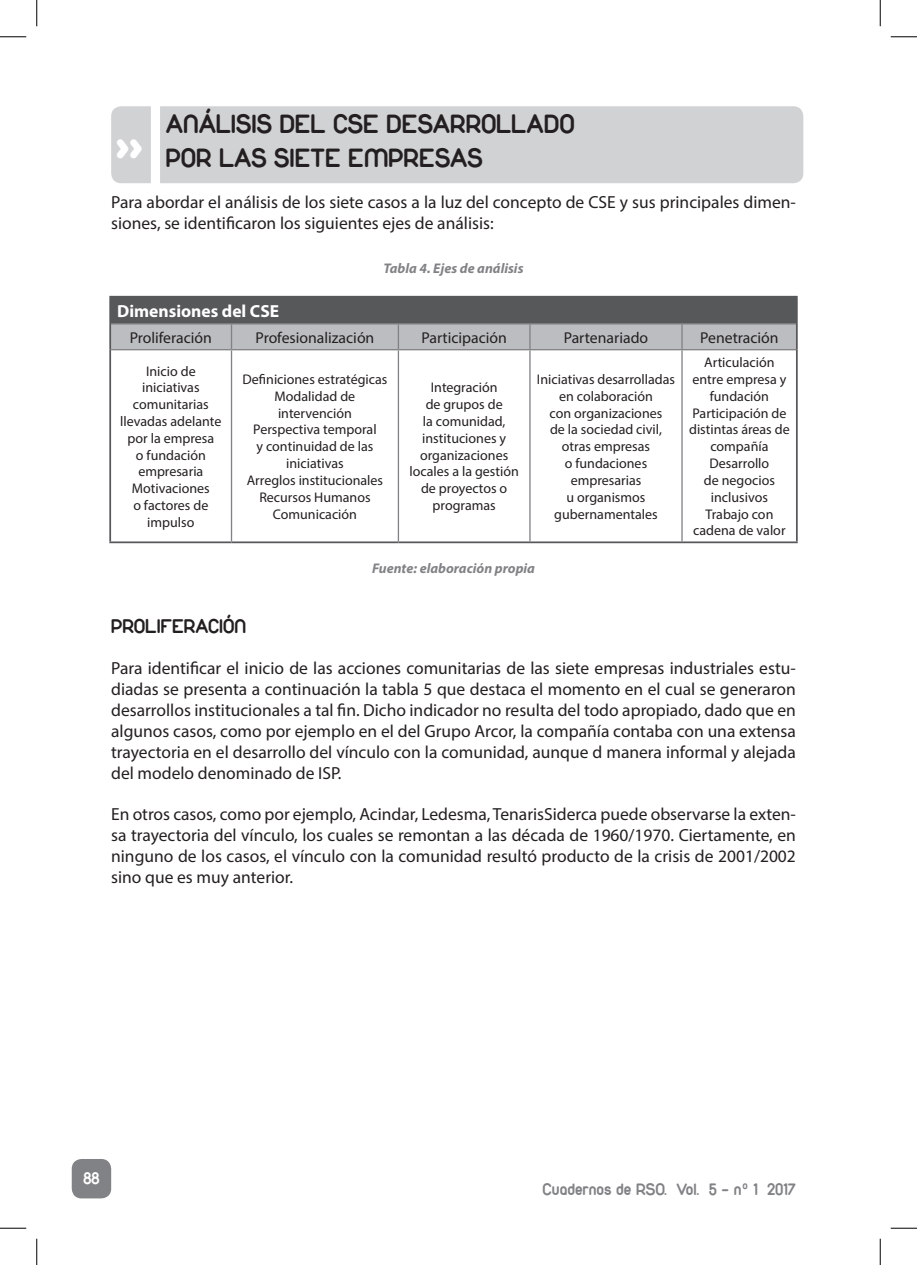
<style>
.page{position:relative;width:917px;height:1265px;background:#fff}
.page>*{position:absolute;margin:0;border:0;box-sizing:border-box;transform-origin:0 0}
.t1{font:900 42px "Duepuntozero";color:#fff}
.SUBTITULO{font:28px/33.6px "Duepuntozerobold";color:#231f20}
.SUB_SUBTITULO{font:21px "Duepuntozerobold";color:#231f20}
.t2{font:17.5px/21px "Myriad Pro";color:#231f20;text-align:justify}
.t3{font:17.5px "Duepuntozerobold";color:#808285}
.TABLAS__titulo{font:700 17.5px "Myriad Pro";color:#fff}
.t4{font:17.5px "Duepuntozerobold";color:#fff}
.TABLAS_-_texto{font:15.75px "Myriad Pro";color:#231f20}
.TABLAS_-_texto-2{font:14px/16.8px "Myriad Pro";color:#231f20;text-align:center}
.PIE_DE_FOTO{font:italic 700 14px "Myriad Pro";color:#808285}
</style>
<div class="page">
<div style="left:72px;top:1158px;width:39px;height:40px;background:#808285;border-radius:10px"></div>
<div style="left:111px;top:106px;width:692px;height:77px;background:#d1d2d4"></div>
<div style="left:110px;top:297px;width:687px;height:27px;background:#57585a"></div>
<hr style="left:109px;top:296px;width:122px;height:1px;background:#57585a">
<hr style="left:109px;top:297px;width:2px;height:27px;background:#57585a">
<hr style="left:231px;top:296px;width:167px;height:1px;background:#57585a">
<hr style="left:398px;top:296px;width:132px;height:1px;background:#57585a">
<hr style="left:530px;top:296px;width:152px;height:1px;background:#57585a">
<hr style="left:682px;top:296px;width:116px;height:1px;background:#57585a">
<hr style="left:796px;top:297px;width:2px;height:27px;background:#57585a">
<hr style="left:109px;top:324px;width:2px;height:25px;background:#57585a">
<hr style="left:796px;top:324px;width:2px;height:25px;background:#57585a">
<hr style="left:109px;top:349px;width:2px;height:192px;background:#57585a">
<hr style="left:796px;top:349px;width:2px;height:192px;background:#57585a">
<hr style="left:109px;top:541px;width:122px;height:2px;background:#57585a">
<hr style="left:231px;top:541px;width:167px;height:2px;background:#57585a">
<hr style="left:398px;top:541px;width:132px;height:2px;background:#57585a">
<hr style="left:530px;top:541px;width:152px;height:2px;background:#57585a">
<hr style="left:682px;top:541px;width:116px;height:2px;background:#57585a">
<hr style="left:111px;top:323px;width:120px;height:1px;background:#808285">
<hr style="left:231px;top:323px;width:167px;height:1px;background:#808285">
<hr style="left:398px;top:323px;width:132px;height:1px;background:#808285">
<div style="left:111px;top:324px;width:685px;height:25px;background:#bcbdc0"></div>
<hr style="left:530px;top:323px;width:152px;height:1px;background:#808285">
<hr style="left:529px;top:324px;width:2px;height:25px;background:#808285">
<hr style="left:682px;top:323px;width:114px;height:1px;background:#808285">
<hr style="left:681px;top:324px;width:2px;height:25px;background:#808285">
<hr style="left:111px;top:349px;width:120px;height:1px;background:#808285">
<hr style="left:231px;top:349px;width:167px;height:1px;background:#808285">
<hr style="left:231px;top:350px;width:1px;height:191px;background:#808285">
<hr style="left:398px;top:349px;width:132px;height:1px;background:#808285">
<hr style="left:398px;top:350px;width:1px;height:191px;background:#808285">
<hr style="left:530px;top:349px;width:152px;height:1px;background:#808285">
<hr style="left:529px;top:350px;width:2px;height:191px;background:#808285">
<hr style="left:682px;top:349px;width:114px;height:1px;background:#808285">
<hr style="left:681px;top:350px;width:2px;height:191px;background:#808285">
<svg style="left:0;top:36px;width:26px;height:1px"></svg>
<svg style="left:891px;top:36px;width:26px;height:1px"></svg>
<svg style="left:0;top:1227px;width:26px;height:1px"></svg>
<svg style="left:891px;top:1227px;width:26px;height:1px"></svg>
<svg style="left:36px;top:0;width:1px;height:26px"></svg>
<svg style="left:36px;top:1238px;width:1px;height:26px"></svg>
<svg style="left:880px;top:0;width:1px;height:26px"></svg>
<svg style="left:880px;top:1238px;width:1px;height:26px"></svg>
<p class="SUBTITULO" style="left:166px;top:106px;width:410px">ANÁLISIS DEL CSE DESARROLLADO<br>POR LAS SIETE EMPRESAS</p>
<p class="t2" style="left:111px;top:191px;width:686px">Para abordar el análisis de los siete casos a la luz del concepto de CSE y sus principales dimen&shy;siones, se identificaron los siguientes ejes de análisis:</p>
<p class="PIE_DE_FOTO" style="left:383px;top:259px;width:141px">Tabla 4. Ejes de análisis</p>
<p class="TABLAS__titulo" style="left:117px;top:299px;width:163px">Dimensiones del CSE</p>
<p class="TABLAS_-_texto" style="left:130px;top:327px;width:84px">Proliferación</p>
<p class="TABLAS_-_texto" style="left:255px;top:327px;width:120px">Profesionalización</p>
<p class="TABLAS_-_texto" style="left:421px;top:327px;width:87px">Participación</p>
<p class="TABLAS_-_texto" style="left:564px;top:327px;width:86px">Partenariado</p>
<p class="TABLAS_-_texto" style="left:700px;top:327px;width:80px">Penetración</p>
<p class="TABLAS_-_texto-2" style="left:120px;top:362px;width:103px">Inicio de iniciativas comunitarias llevadas adelante por la empresa<br>o fundación empresaria</p>
<p class="TABLAS_-_texto-2" style="left:132px;top:480px;width:79px">Motivaciones o factores de impulso</p>
<p class="t1" style="left:116px;top:119px;width:28px">&gt;&gt;</p>
<p class="TABLAS_-_texto-2" style="left:692px;top:354px;width:95px">Articulación entre empresa y fundación</p>
<p class="TABLAS_-_texto-2" style="left:689px;top:404px;width:102px">Participación de distintas áreas de compañía</p>
<p class="TABLAS_-_texto-2" style="left:704px;top:454px;width:72px">Desarrollo de negocios inclusivos</p>
<p class="TABLAS_-_texto-2" style="left:693px;top:505px;width:94px">Trabajo con cadena de valor</p>
<p class="TABLAS_-_texto-2" style="left:242px;top:370px;width:146px">Definiciones estratégicas</p>
<p class="TABLAS_-_texto-2" style="left:275px;top:387px;width:82px;text-align:left">Modalidad de intervención</p>
<p class="TABLAS_-_texto-2" style="left:253px;top:421px;width:125px">Perspectiva temporal y continuidad de las iniciativas</p>
<p class="TABLAS_-_texto-2" style="left:247px;top:471px;width:138px">Arreglos institucionales</p>
<p class="TABLAS_-_texto-2" style="left:259px;top:488px;width:113px">Recursos Humanos</p>
<p class="TABLAS_-_texto-2" style="left:273px;top:505px;width:86px">Comunicación</p>
<p class="TABLAS_-_texto-2" style="left:409px;top:379px;width:111px">Integración<br>de grupos de<br>la comunidad, instituciones y organizaciones locales a la gestión de proyectos o programas</p>
<p class="TABLAS_-_texto-2" style="left:537px;top:370px;width:140px">Iniciativas desarrolladas en colaboración<br>con organizaciones<br>de la sociedad civil, otras empresas<br>o fundaciones empresarias<br>u organismos gubernamentales</p>
<p class="PIE_DE_FOTO" style="left:372px;top:559px;width:165px">Fuente: elaboración propia</p>
<p class="SUB_SUBTITULO" style="left:111px;top:613px;width:136px">PROLIFERACIÓN</p>
<p class="t2" style="left:111px;top:657px;width:686px">Para identificar el inicio de las acciones comunitarias de las siete empresas industriales estu&shy;diadas se presenta a continuación la tabla 5 que destaca el momento en el cual se generaron desarrollos institucionales a tal fin. Dicho indicador no resulta del todo apropiado, dado que en algunos casos, como por ejemplo en el del Grupo Arcor, la compañía contaba con una extensa trayectoria en el desarrollo del vínculo con la comunidad, aunque d manera informal y alejada del modelo denominado de ISP.</p>
<p class="t2" style="left:111px;top:802px;width:686px">En otros casos, como por ejemplo, Acindar, Ledesma, TenarisSiderca puede observarse la exten&shy;sa trayectoria del vínculo, los cuales se remontan a las década de 1960/1970. Ciertamente, en ninguno de los casos, el vínculo con la comunidad resultó producto de la crisis de 2001/2002 sino que es muy anterior.</p>
<p class="t4" style="left:83px;top:1168px;width:18px">88</p>
<p class="t3" style="left:543px;top:1178px;width:255px">Cuadernos de RSO. Vol. 5 - nº 1 2017</p>
</div>
